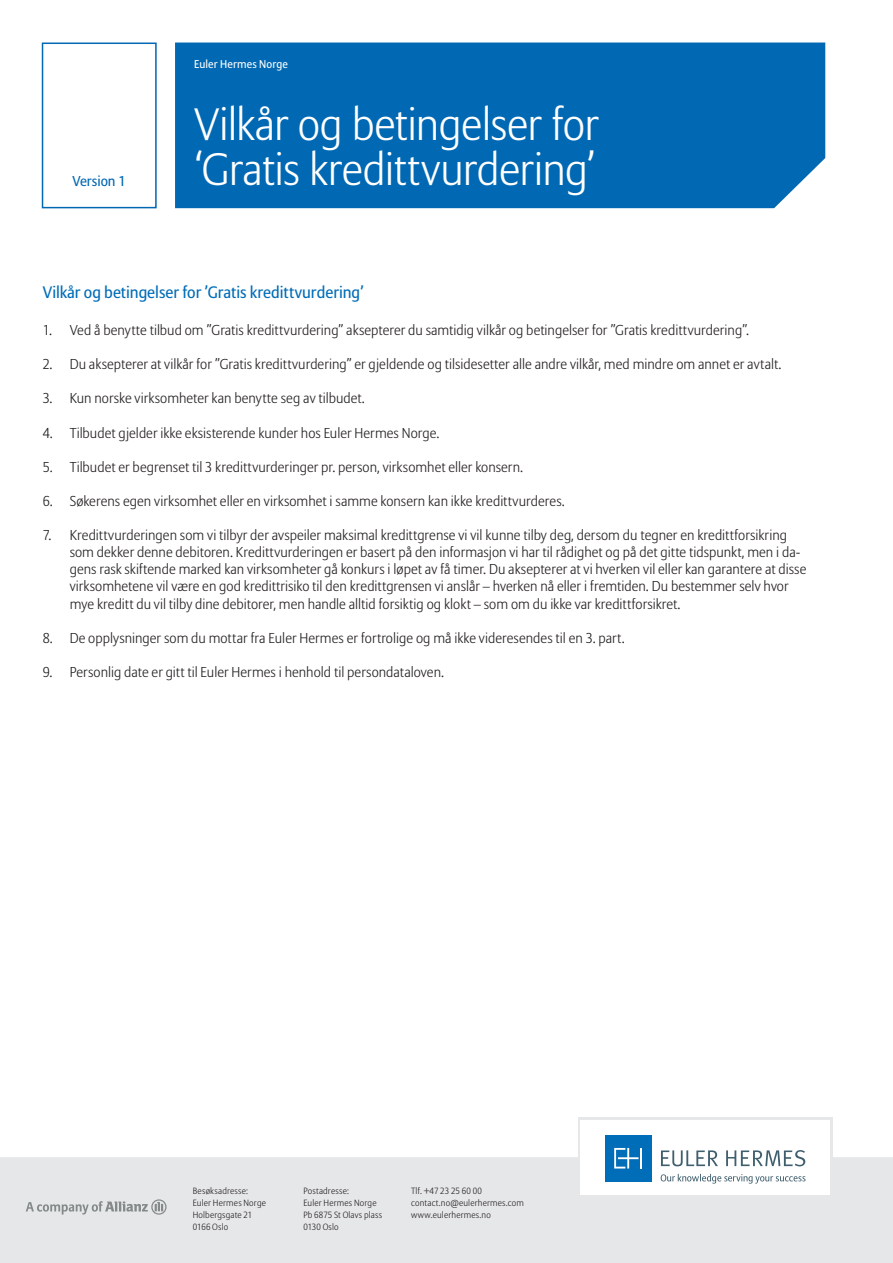
<style>
.page{position:relative;width:893px;height:1263px;background:#fff}
.page>*{position:absolute;margin:0;border:0;box-sizing:border-box;transform-origin:0 0}
.Notepad_35pt{font:300 45px "Allianz Sans";letter-spacing:-.015em;color:#fff}
.Paragraph_Style_1{font:16.5px "Allianz Sans";color:#006db8}
.t1{font:300 14.25px/17.1px "Allianz Sans";letter-spacing:.005em;color:#231f20}
.t2{font:14.25px "Allianz Sans";color:#0168b3}
.Notepad_intro{font:11.25px "Allianz Sans";letter-spacing:.015em;color:#fff}
.address_6{font:300 9px "Allianz Sans";letter-spacing:.02em;color:#231f20}
</style>
<div class="page">
<div style="left:0;top:1156px;width:893px;height:107px;background:#e6e7e9"></div>
<div style="left:578px;top:1118px;width:254px;height:80px;background:#e6e7e9"></div>
<div style="left:580px;top:1120px;width:250px;height:75px;background:#fff"></div>
<div style="left:605px;top:1135px;width:47px;height:46px;background:#006db8"></div>
<hr style="left:640px;top:1148px;width:2px;height:20px;background:#fff">
<svg style="left:614px;top:1148px;width:24px;height:20px"></svg>
<svg style="left:661px;top:1150px;width:57px;height:16px"></svg>
<svg style="left:726px;top:1150px;width:79px;height:16px"></svg>
<svg style="left:661px;top:1174px;width:144px;height:9px"></svg>
<svg style="left:26px;top:1199px;width:141px;height:16px;background:#caccce"></svg>
<div style="left:175px;top:43px;width:650px;height:165px;background:#0168b3"></div>
<div style="left:42px;top:43px;width:115px;height:165px;border:2px solid #0168b3"></div>
<p class="t2" style="left:73px;top:172px;width:55px">Version 1</p>
<p class="Notepad_intro" style="left:194px;top:57px;width:96px">Euler Hermes Norge</p>
<p class="Notepad_35pt" style="left:194px;top:97px;width:406px">Vilkår og betingelser for</p>
<p class="Notepad_35pt" style="left:194px;top:142px;width:403px">‘Gratis kredittvurdering’</p>
<p class="Paragraph_Style_1" style="left:43px;top:282px;width:322px">Vilkår og betingelser for ’Gratis kredittvurdering’</p>
<p class="t1" style="left:43px;top:321px;width:708px">1. Ved å benytte tilbud om ”Gratis kredittvurdering” aksepterer du samtidig vilkår og betingelser for ”Gratis kredittvurdering”.</p>
<p class="t1" style="left:43px;top:355px;width:740px">2. Du aksepterer at vilkår for ”Gratis kredittvurdering” er gjeldende og tilsidesetter alle andre vilkår, med mindre om annet er avtalt.</p>
<p class="t1" style="left:43px;top:390px;width:324px">3. Kun norske virksomheter kan benytte seg av tilbudet.</p>
<p class="t1" style="left:43px;top:424px;width:398px">4. Tilbudet gjelder ikke eksisterende kunder hos Euler Hermes Norge.</p>
<p class="t1" style="left:43px;top:458px;width:482px">5. Tilbudet er begrenset til 3 kredittvurderinger pr. person, virksomhet eller konsern.</p>
<p class="t1" style="left:43px;top:492px;width:524px">6. Søkerens egen virksomhet eller en virksomhet i samme konsern kan ikke kredittvurderes.</p>
<p class="t1" style="left:70px;top:526px;width:738px;text-indent:-27px">7. Kredittvurderingen som vi tilbyr der avspeiler maksimal kredittgrense vi vil kunne tilby deg, dersom du tegner en kredittforsikring som dekker denne debitoren. Kredittvurderingen er basert på den informasjon vi har til rådighet og på det gitte tidspunkt, men i da&shy;gens rask skiftende marked kan virksomheter gå konkurs i løpet av få timer. Du aksepterer at vi hverken vil eller kan garantere at disse virksomhetene vil være en god kredittrisiko til den kredittgrensen vi anslår – hverken nå eller i fremtiden. Du bestemmer selv hvor mye kreditt du vil tilby dine debitorer, men handle alltid forsiktig og klokt – som om du ikke var kredittforsikret.</p>
<p class="t1" style="left:43px;top:629px;width:583px">8. De opplysninger som du mottar fra Euler Hermes er fortrolige og må ikke videresendes til en 3. part.</p>
<p class="t1" style="left:43px;top:663px;width:403px">9. Personlig date er gitt til Euler Hermes i henhold til persondataloven.</p>
<p class="address_6" style="left:193px;top:1186px;width:57px">Besøksadresse:</p>
<p class="address_6" style="left:193px;top:1198px;width:75px">Euler Hermes Norge</p>
<p class="address_6" style="left:193px;top:1210px;width:61px">Holbergsgate 21</p>
<p class="address_6" style="left:193px;top:1222px;width:37px">0166 Oslo</p>
<p class="address_6" style="left:303px;top:1186px;width:47px">Postadresse:</p>
<p class="address_6" style="left:303px;top:1198px;width:75px">Euler Hermes Norge</p>
<p class="address_6" style="left:303px;top:1210px;width:80px">Pb 6875 St Olavs plass</p>
<p class="address_6" style="left:303px;top:1222px;width:37px">0130 Oslo</p>
<p class="address_6" style="left:411px;top:1186px;width:73px">Tlf. +47 23 25 60 00</p>
<p class="address_6" style="left:411px;top:1198px;width:114px">contact.no@eulerhermes.com</p>
<p class="address_6" style="left:411px;top:1210px;width:81px">www.eulerhermes.no</p>
</div>
